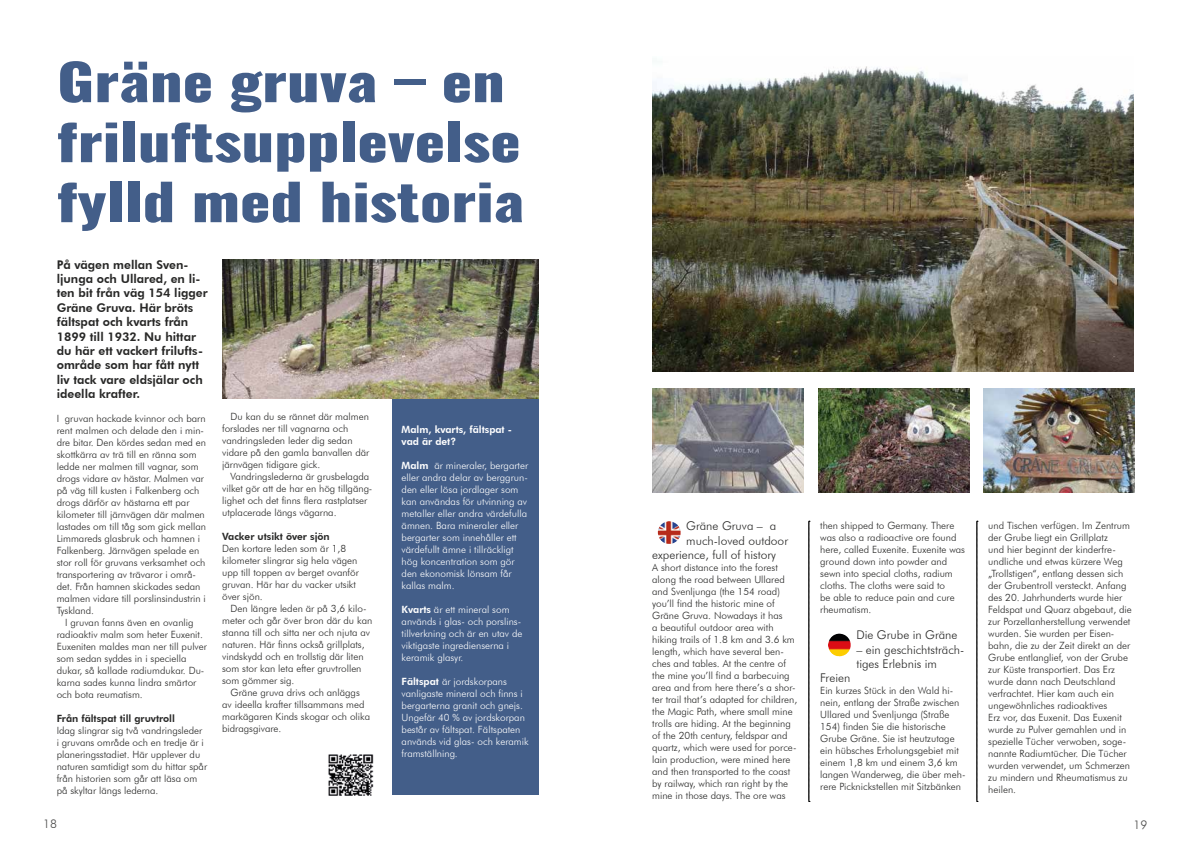
<style>
.page{position:relative;width:1191px;height:842px;background:#fff}
.page>*{position:absolute;margin:0;border:0;box-sizing:border-box;transform-origin:0 0}
.t1{font:800 50px/60px "Oswald";color:#435e89;scale:1.25 1}
.t2{font:800 12px/14.4px "Futura BT";color:#282827}
.t3{font:300 12px/14.4px "Futura BT";color:#282827}
.t4{font:300 12px "Futura BT";color:#4a4a49}
.t5{font:300 10px/12px "Futura BT";color:#282827}
.t6{font:300 10px/12px "Futura BT";color:#fff}
.t7{font:800 10px "Futura BT";color:#282827}
.t8{font:800 10px/12px "Futura BT";color:#fff}
.s1{font-weight:800}
</style>
<div class="page">
<svg style="left:808px;top:521px;width:2px;height:281px"></svg>
<svg style="left:976px;top:521px;width:2px;height:281px"></svg>
<img style="left:652px;top:66px;width:481px;height:306px">
<img style="left:652px;top:388px;width:151px;height:105px">
<img style="left:983px;top:388px;width:151px;height:105px">
<img style="left:818px;top:388px;width:151px;height:105px">
<img style="left:658px;top:521px;width:22px;height:23px">
<img style="left:828px;top:634px;width:22px;height:22px">
<img style="left:328px;top:754px;width:46px;height:42px">
<div style="left:392px;top:394px;width:146px;height:401px;background:#435e89"></div>
<img style="left:222px;top:259px;width:316px;height:139px">
<h1 class="t1" style="left:57px;top:55px;width:375px">Gräne gruva – en friluftsupplevelse fylld med historia</h1>
<p class="t2" style="left:57px;top:257px;width:152px">På vägen mellan Sven&shy;ljunga och Ullared, en li&shy;ten bit från väg 154 ligger<br>Gräne Gruva. Här bröts fältspat och kvarts från<br>1899 till 1932. Nu hittar du här ett vackert frilufts&shy;område som har fått nytt liv tack vare eldsjälar och ideella krafter.</p>
<p class="t5" style="left:57px;top:412px;width:151px">I gruvan hackade kvinnor och barn rent malmen och delade den i min&shy;dre bitar. Den kördes sedan med en skottkärra av trä till en ränna som ledde ner malmen till vagnar, som drogs vidare av hästar. Malmen var på väg till kusten i Falkenberg och drogs därför av hästarna ett par kilometer till järnvägen där malmen lastades om till tåg som gick mellan<br>Limmareds glasbruk och hamnen i<br>Falkenberg. Järnvägen spelade en stor roll för gruvans verksamhet och transportering av trävaror i områ&shy;det. Från hamnen skickades sedan malmen vidare till porslinsindustrin i<br>Tyskland.</p>
<p class="t5" style="left:57px;top:616px;width:152px;text-indent:8px">I gruvan fanns även en ovanlig radioaktiv malm som heter Euxenit.<br>Euxeniten maldes man ner till pulver som sedan syddes in i speciella dukar, så kallade radiumdukar. Du&shy;karna sades kunna lindra smärtor och bota reumatism.</p>
<p class="t7" style="left:57px;top:712px;width:120px">Från fältspat till gruvtroll</p>
<p class="t5" style="left:57px;top:724px;width:152px">Idag slingrar sig två vandringsleder i gruvans område och en tredje är i planeringsstadiet. Här upplever du naturen samtidigt som du hittar spår från historien som går att läsa om på skyltar längs lederna.</p>
<p class="t5" style="left:222px;top:410px;width:149px;text-indent:9px">Du kan du se rännet där malmen forslades ner till vagnarna och vandringsleden leder dig sedan vidare på den gamla banvallen där järnvägen tidigare gick.</p>
<p class="t5" style="left:222px;top:470px;width:152px;text-indent:9px">Vandringslederna är grusbelagda vilket gör att de har en hög tillgäng&shy;lighet och det finns flera rastplatser utplacerade längs vägarna.</p>
<p class="t7" style="left:222px;top:530px;width:109px">Vacker utsikt över sjön</p>
<p class="t5" style="left:222px;top:542px;width:138px">Den kortare leden som är 1,8 kilometer slingrar sig hela vägen upp till toppen av berget ovanför gruvan. Här har du vacker utsikt över sjön.</p>
<p class="t5" style="left:222px;top:602px;width:152px;text-indent:9px">Den längre leden är på 3,6 kilo&shy;meter och går över bron där du kan stanna till och sitta ner och njuta av naturen. Här finns också grillplats, vindskydd och en trollstig där liten som stor kan leta efter gruvtrollen som gömmer sig.</p>
<p class="t5" style="left:222px;top:686px;width:150px;text-indent:9px">Gräne gruva drivs och anläggs av ideella krafter tillsammans med markägaren Kinds skogar och olika bidragsgivare.</p>
<p class="t8" style="left:401px;top:424px;width:112px">Malm, kvarts, fältspat - vad är det?</p>
<p class="t6" style="left:401px;top:460px;width:128px"><span class="s1">Malm</span> är mineraler, bergarter eller andra delar av berggrun&shy;den eller lösa jordlager som kan användas för utvinning av metaller eller andra värdefulla ämnen. Bara mineraler eller bergarter som innehåller ett värdefullt ämne i tillräckligt hög koncentration som gör den ekonomisk lönsam får kallas malm.</p>
<p class="t6" style="left:401px;top:604px;width:122px"><span class="s1">Kvarts</span> är ett mineral som används i glas- och porslins&shy;tillverkning och är en utav de viktigaste ingredienserna i keramik glasyr.</p>
<p class="t6" style="left:401px;top:676px;width:129px"><span class="s1">Fältspat</span> är jordskorpans vanligaste mineral och finns i bergarterna granit och gnejs.<br>Ungefär 40 % av jordskorpan består av fältspat. Fältspaten används vid glas- och keramik framställning.</p>
<p class="t3" style="left:686px;top:519px;width:92px">Gräne Gruva – a</p>
<p class="t3" style="left:686px;top:533px;width:103px">much-loved outdoor</p>
<p class="t3" style="left:652px;top:547px;width:125px">experience, full of history</p>
<p class="t5" style="left:652px;top:561px;width:147px">A short distance into the forest along the road between Ullared and Svenljunga (the 154 road) you’ll find the historic mine of<br>Gräne Gruva. Nowadays it has<br>a beautiful outdoor area with hiking trails of 1.8 km and 3.6 km length, which have several ben&shy;ches and tables. At the centre of the mine you’ll find a barbecuing area and from here there’s a shor&shy;ter trail that’s adapted for children, the Magic Path, where small mine trolls are hiding. At the beginning of the 20th century, feldspar and quartz, which were used for porce&shy;lain production, were mined here and then transported to the coast by railway, which ran right by the mine in those days. The ore was</p>
<p class="t5" style="left:820px;top:519px;width:146px">then shipped to Germany. There was also a radioactive ore found here, called Euxenite. Euxenite was ground down into powder and sewn into special cloths, radium cloths. The cloths were said to<br>be able to reduce pain and cure rheumatism.</p>
<p class="t3" style="left:856px;top:628px;width:103px">Die Grube in Gräne</p>
<p class="t3" style="left:856px;top:642px;width:109px">– ein geschichtsträch&shy;tiges Erlebnis im</p>
<p class="t3" style="left:820px;top:671px;width:32px">Freien</p>
<p class="t5" style="left:820px;top:685px;width:147px">Ein kurzes Stück in den Wald hi&shy;nein, entlang der Straße zwischen<br>Ullared und Svenljunga (Straße<br>154) finden Sie die historische<br>Grube Gräne. Sie ist heutzutage ein hübsches Erholungsgebiet mit einem 1,8 km und einem 3,6 km langen Wanderweg, die über meh&shy;rere Picknickstellen mit Sitzbänken</p>
<p class="t5" style="left:988px;top:519px;width:145px">und Tischen verfügen. Im Zentrum der Grube liegt ein Grillplatz<br>und hier beginnt der kinderfre&shy;undliche und etwas kürzere Weg „Trollstigen“, entlang dessen sich der Grubentroll versteckt. Anfang des 20. Jahrhunderts wurde hier<br>Feldspat und Quarz abgebaut, die zur Porzellanherstellung verwendet wurden. Sie wurden per Eisen&shy;bahn, die zu der Zeit direkt an der<br>Grube entlanglief, von der Grube zur Küste transportiert. Das Erz wurde dann nach Deutschland verfrachtet. Hier kam auch ein ungewöhnliches radioaktives<br>Erz vor, das Euxenit. Das Euxenit wurde zu Pulver gemahlen und in spezielle Tücher verwoben, soge&shy;nannte Radiumtücher. Die Tücher wurden verwendet, um Schmerzen zu mindern und Rheumatismus zu heilen.</p>
<p class="t4" style="left:43px;top:816px;width:15px">18</p>
<p class="t4" style="left:1133px;top:817px;width:15px">19</p>
</div>
